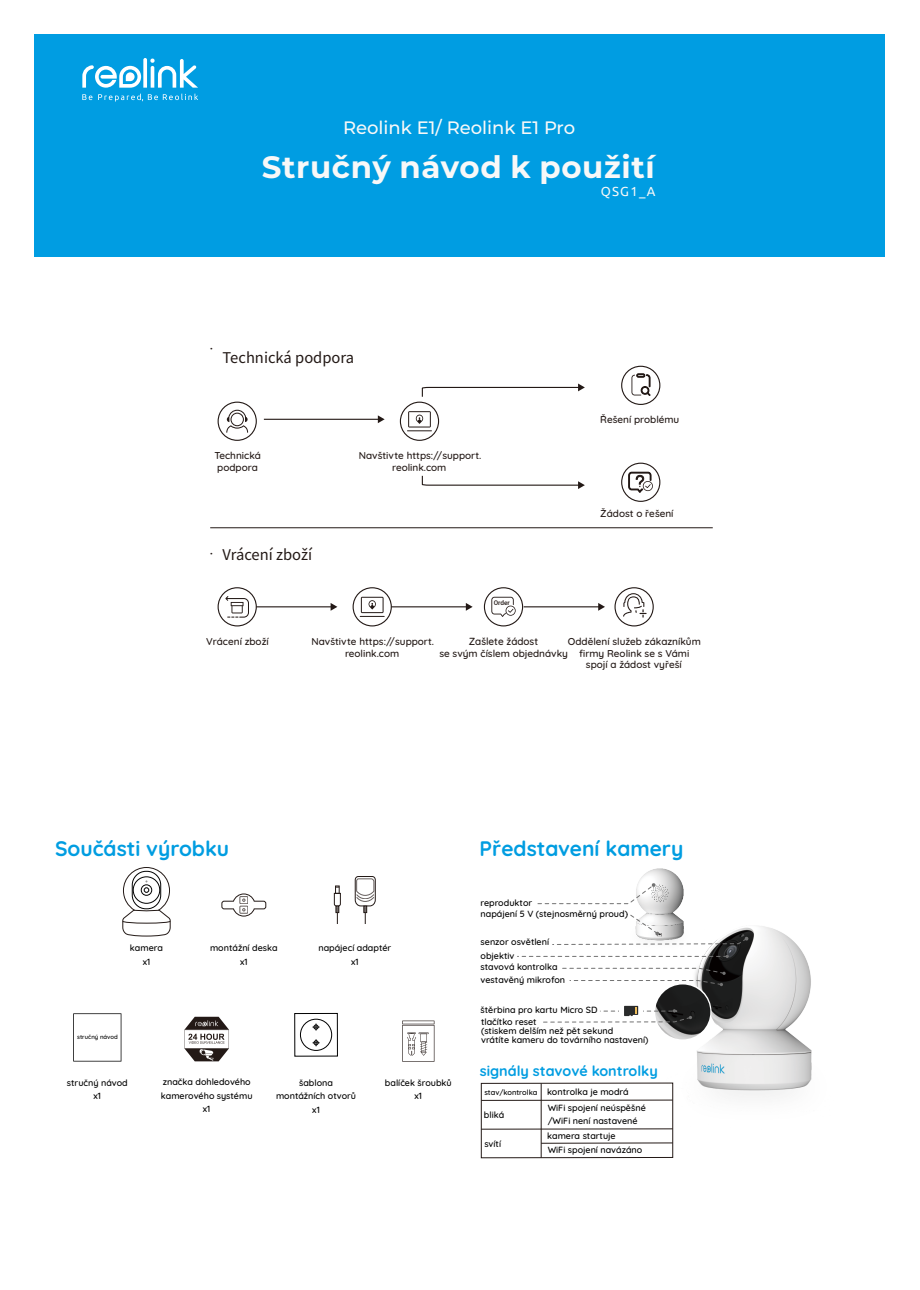
<style>
.page{position:relative;width:920px;height:1290px;background:#fff}
.page>*{position:absolute;margin:0;border:0;box-sizing:border-box;transform-origin:0 0}
.t1{font:700 30.9px "Montserrat";letter-spacing:.02em;color:#f8f8f8}
.t2{font:700 21px "Quicksand";color:#009de1}
.t3{font:500 18px "Montserrat";color:#f8f8f8}
.t4{font:16.5px "Source Sans Pro";color:#231916}
.t5{font:700 14.4px "Quicksand";color:#009de1}
.t6{font:13.05px "Ubuntu";color:#f8f8f8}
.t7{font:11.25px "Arial Unicode MS";color:#231916}
.t8{font:500 10.35px "Quicksand";color:#231916}
.t9{font:500 10.05px/11.9px "Quicksand";color:#231916;text-align:center}
.t10{font:500 9px/13.4px "Quicksand";color:#000;text-align:center}
.t11{font:500 7.5px "Quicksand";color:#000}
.t12{font:500 6.45px "Roboto";color:#231916}
.t13{font:500 6px "Quicksand";color:#000}
</style>
<div class="page">
<div style="left:34px;top:35px;width:851px;height:222px;background:#009de2"></div>
<svg style="left:82px;top:94px;width:10px;height:6px"></svg>
<svg style="left:98px;top:94px;width:100px;height:8px"></svg>
<svg style="left:82px;top:58px;width:116px;height:30px"></svg>
<svg style="left:360px;top:597px;width:25px;height:20px"></svg>
<div style="left:353px;top:587px;width:39px;height:39px;border:1px solid #231916;border-radius:50%"></div>
<svg style="left:623px;top:593px;width:24px;height:25px"></svg>
<div style="left:614px;top:587px;width:40px;height:39px;border:1px solid #231916;border-radius:50%"></div>
<svg style="left:491px;top:597px;width:25px;height:20px"></svg>
<div style="left:484px;top:587px;width:39px;height:39px;border:1px solid #231916;border-radius:50%"></div>
<svg style="left:225px;top:596px;width:24px;height:22px"></svg>
<div style="left:218px;top:587px;width:39px;height:39px;border:1px solid #231916;border-radius:50%"></div>
<hr style="left:391px;top:606px;width:76px;height:1px;background:#231916">
<svg style="left:466px;top:603px;width:7px;height:8px"></svg>
<hr style="left:524px;top:606px;width:75px;height:1px;background:#231916">
<svg style="left:598px;top:603px;width:7px;height:8px"></svg>
<hr style="left:256px;top:606px;width:76px;height:1px;background:#231916">
<svg style="left:331px;top:603px;width:6px;height:8px"></svg>
<hr style="left:264px;top:419px;width:115px;height:1px;background:#231916">
<svg style="left:378px;top:415px;width:7px;height:8px"></svg>
<svg style="left:226px;top:410px;width:22px;height:23px"></svg>
<div style="left:218px;top:402px;width:39px;height:39px;border:1px solid #231916;border-radius:50%"></div>
<svg style="left:407px;top:411px;width:25px;height:20px"></svg>
<div style="left:400px;top:402px;width:39px;height:39px;border:1px solid #231916;border-radius:50%"></div>
<svg style="left:628px;top:472px;width:25px;height:21px"></svg>
<div style="left:621px;top:463px;width:39px;height:39px;border:1px solid #231916;border-radius:50%"></div>
<svg style="left:631px;top:374px;width:19px;height:22px"></svg>
<div style="left:621px;top:366px;width:39px;height:39px;border:1px solid #231916;border-radius:50%"></div>
<svg style="left:421px;top:475px;width:164px;height:14px"></svg>
<svg style="left:421px;top:383px;width:164px;height:14px"></svg>
<hr style="left:210px;top:527px;width:503px;height:1px;background:#231916">
<svg style="left:184px;top:1017px;width:45px;height:44px"></svg>
<svg style="left:402px;top:1025px;width:32px;height:37px"></svg>
<svg style="left:402px;top:1020px;width:32px;height:4px"></svg>
<svg style="left:73px;top:1013px;width:48px;height:48px"></svg>
<div style="left:300px;top:1019px;width:32px;height:32px;border:1px solid #000;border-radius:50%"></div>
<svg style="left:313px;top:1039px;width:7px;height:7px"></svg>
<svg style="left:313px;top:1023px;width:6px;height:7px"></svg>
<div style="left:294px;top:1013px;width:44px;height:43px;border:1px solid #000"></div>
<svg style="left:221px;top:893px;width:46px;height:24px"></svg>
<div style="left:240px;top:906px;width:8px;height:7px;border:1px solid #231916"></div>
<div style="left:240px;top:896px;width:8px;height:8px;border:1px solid #231916"></div>
<svg style="left:122px;top:867px;width:49px;height:70px"></svg>
<svg style="left:334px;top:886px;width:7px;height:38px"></svg>
<svg style="left:355px;top:876px;width:21px;height:48px"></svg>
<img style="left:665px;top:926px;width:147px;height:205px">
<svg style="left:654px;top:983px;width:57px;height:57px"></svg>
<svg style="left:705px;top:1014px;width:10px;height:14px"></svg>
<img style="left:655px;top:984px;width:55px;height:55px;border-radius:27px">
<img style="left:610px;top:868px;width:101px;height:92px">
<svg style="left:537px;top:883px;width:119px;height:21px"></svg>
<svg style="left:552px;top:913px;width:197px;height:32px"></svg>
<svg style="left:517px;top:955px;width:212px;height:3px"></svg>
<svg style="left:562px;top:967px;width:164px;height:19px"></svg>
<svg style="left:543px;top:1006px;width:149px;height:17px"></svg>
<hr style="left:481px;top:1100px;width:192px;height:1px;background:#231916">
<hr style="left:481px;top:1128px;width:192px;height:1px;background:#231916">
<hr style="left:541px;top:1143px;width:132px;height:1px;background:#231916">
<hr style="left:541px;top:1083px;width:1px;height:75px;background:#231916">
<div style="left:481px;top:1083px;width:192px;height:75px;border:1px solid #231916"></div>
<h3 class="t3" style="left:343px;top:117px;width:234px">Reolink E1/ Reolink E1 Pro</h3>
<h1 class="t1" style="left:262px;top:148px;width:394px">Stručný návod k použití</h1>
<h3 class="t6" style="left:601px;top:186px;width:56px">QSG1_A</h3>
<p class="t7" style="left:209px;top:345px;width:13px">・</p>
<h3 class="t4" style="left:223px;top:350px;width:133px">Technická podpora</h3>
<p class="t9" style="left:600px;top:413px;width:81px">Řešení problému</p>
<p class="t9" style="left:215px;top:450px;width:48px;text-align:left">Technická podpora</p>
<p class="t7" style="left:209px;top:550px;width:13px">・</p>
<h3 class="t4" style="left:223px;top:548px;width:91px">Vrácení zboží</h3>
<p class="t9" style="left:359px;top:449px;width:124px">Navštivte https://support.</p>
<p class="t9" style="left:392px;top:461px;width:56px">reolink.com</p>
<p class="t12" style="left:494px;top:600px;width:18px">Order</p>
<p class="t9" style="left:600px;top:507px;width:75px">Žádost o řešení</p>
<p class="t9" style="left:206px;top:635px;width:64px">Vrácení zboží</p>
<p class="t9" style="left:312px;top:635px;width:124px">Navštivte https://support.</p>
<p class="t9" style="left:568px;top:635px;width:135px">Oddělení služeb zákazníkům firmy Reolink se s Vámi spojí a žádost vyřeší</p>
<p class="t8" style="left:469px;top:635px;width:71px">Zašlete žádost</p>
<p class="t9" style="left:439px;top:647px;width:130px">se svým číslem objednávky</p>
<p class="t9" style="left:345px;top:647px;width:56px">reolink.com</p>
<h2 class="t2" style="left:55px;top:835px;width:176px">Součásti výrobku</h2>
<h2 class="t2" style="left:480px;top:835px;width:205px">Představení kamery</h2>
<p class="t10" style="left:481px;top:896px;width:53px">reproduktor</p>
<p class="t10" style="left:130px;top:941px;width:35px">kamera x1</p>
<p class="t10" style="left:210px;top:941px;width:69px">montážní deska x1</p>
<p class="t10" style="left:318px;top:941px;width:74px">napájecí adaptér x1</p>
<p class="t13" style="left:77px;top:1033px;width:42px">stručný návod</p>
<p class="t10" style="left:161px;top:1075px;width:93px">značka dohledového kamerového systému x1</p>
<p class="t10" style="left:67px;top:1076px;width:62px">stručný návod</p>
<p class="t10" style="left:385px;top:1076px;width:68px">balíček šroubků x1</p>
<p class="t10" style="left:299px;top:1076px;width:35px">šablona</p>
<p class="t10" style="left:94px;top:1089px;width:9px">x1</p>
<p class="t10" style="left:276px;top:1089px;width:82px">montážních otvorů</p>
<p class="t10" style="left:312px;top:1102px;width:9px">x1</p>
<p class="t10" style="left:481px;top:907px;width:149px">napájení 5 V (stejnosměrný proud)</p>
<p class="t10" style="left:481px;top:935px;width:70px;text-align:left">senzor osvětlení objektiv</p>
<p class="t10" style="left:481px;top:960px;width:86px;line-height:12.8px;text-align:left">stavová kontrolka vestavěný mikrofon</p>
<p class="t10" style="left:481px;top:1004px;width:118px;line-height:11.2px;text-align:left">štěrbina pro kartu Micro SD tlačítko reset</p>
<p class="t10" style="left:481px;top:1026px;width:169px;line-height:9.1px;text-align:left">(stiskem delším než pět sekund<br>vrátíte kameru do továrního nastavení)</p>
<h3 class="t5" style="left:480px;top:1061px;width:180px">signály stavové kontrolky</h3>
<p class="t11" style="left:484px;top:1087px;width:55px">stav/kontrolka</p>
<p class="t10" style="left:484px;top:1108px;width:22px">bliká</p>
<p class="t10" style="left:484px;top:1137px;width:18px">svítí</p>
<p class="t10" style="left:547px;top:1085px;width:83px">kontrolka je modrá</p>
<p class="t10" style="left:548px;top:1101px;width:100px;text-align:left">WiFi spojení neúspěšné /WiFi není nastavené</p>
<p class="t10" style="left:547px;top:1129px;width:70px">kamera startuje</p>
<p class="t10" style="left:548px;top:1143px;width:96px">WiFi spojení navázáno</p>
</div>
